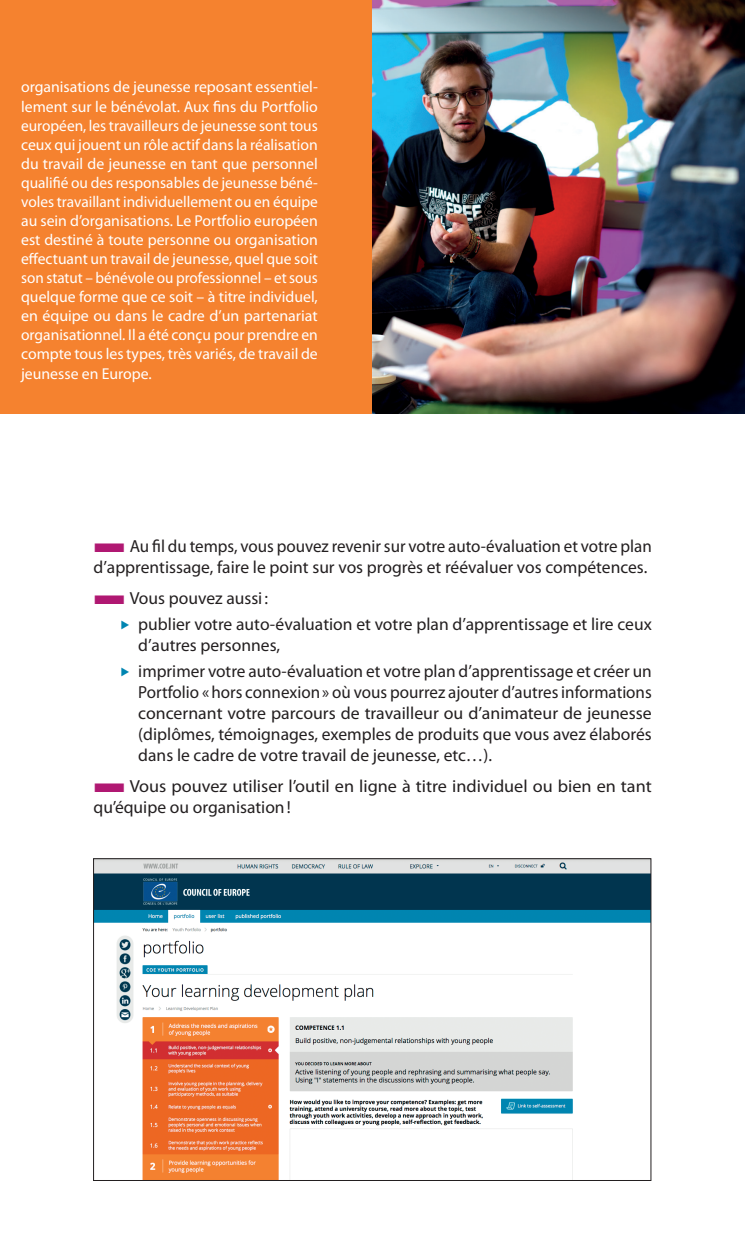
<style>
.page{position:relative;width:745px;height:1241px;background:#fff}
.page>*{position:absolute;margin:0;border:0;box-sizing:border-box;transform-origin:0 0}
.t1{font:17.5px/21px "Myriad Pro";color:#231f20}
.t2{font:17.5px/21px "Myriad Pro";color:#231f20;scale:1.04 1}
.t3{font:15.75px/19.1px "Myriad Pro";color:#fff;text-align:justify}
.s1{color:#b01872}
</style>
<div class="page">
<div style="left:0;top:0;width:372px;height:413px;background:#f5822f"></div>
<img style="left:372px;top:0;width:372px;height:413px">
<img style="left:95px;top:860px;width:554px;height:318px">
<p class="t3" style="left:21px;top:77px;width:298px">organisations de jeunesse reposant essentiel&shy;lement sur le bénévolat. Aux fins du Portfolio européen, les travailleurs de jeunesse sont tous ceux qui jouent un rôle actif dans la réalisation du travail de jeunesse en tant que personnel qualifié ou des responsables de jeunesse béné&shy;voles travaillant individuellement ou en équipe au sein d’organisations. Le Portfolio européen est destiné à toute personne ou organisation effectuant un travail de jeunesse, quel que soit son statut – bénévole ou professionnel – et sous quelque forme que ce soit – à titre individuel, en équipe ou dans le cadre d’un partenariat organisationnel. Il a été conçu pour prendre en compte tous les types, très variés, de travail de jeunesse en Europe.</p>
<p class="t1" style="left:93px;top:535px;width:559px"><span class="s1">■</span>Au fil du temps, vous pouvez revenir sur votre auto-évaluation et votre plan d’apprentissage, faire le point sur vos progrès et réévaluer vos compétences.</p>
<p class="t1" style="left:138px;top:584px;width:514px;line-height:25.9px;text-indent:-45px"><span class="s1">■</span>Vous pouvez aussi :<br>publier votre auto-évaluation et votre plan d’apprentissage et lire ceux</p>
<p class="t1" style="left:138px;top:631px;width:514px;line-height:25.9px">d’autres personnes,<br>imprimer votre auto-évaluation et votre plan d’apprentissage et créer un</p>
<p class="t1" style="left:138px;top:681px;width:514px;text-align:justify">Portfolio «hors connexion» où vous pourrez ajouter d’autres informations concernant votre parcours de travailleur ou d’animateur de jeunesse (diplômes, témoignages, exemples de produits que vous avez élaborés dans le cadre de votre travail de jeunesse, etc…).</p>
<p class="t2" style="left:93px;top:775px;width:538px"><span class="s1">■</span>Vous pouvez utiliser l’outil en ligne à titre individuel ou bien en tant qu’équipe ou organisation!</p>
</div>
